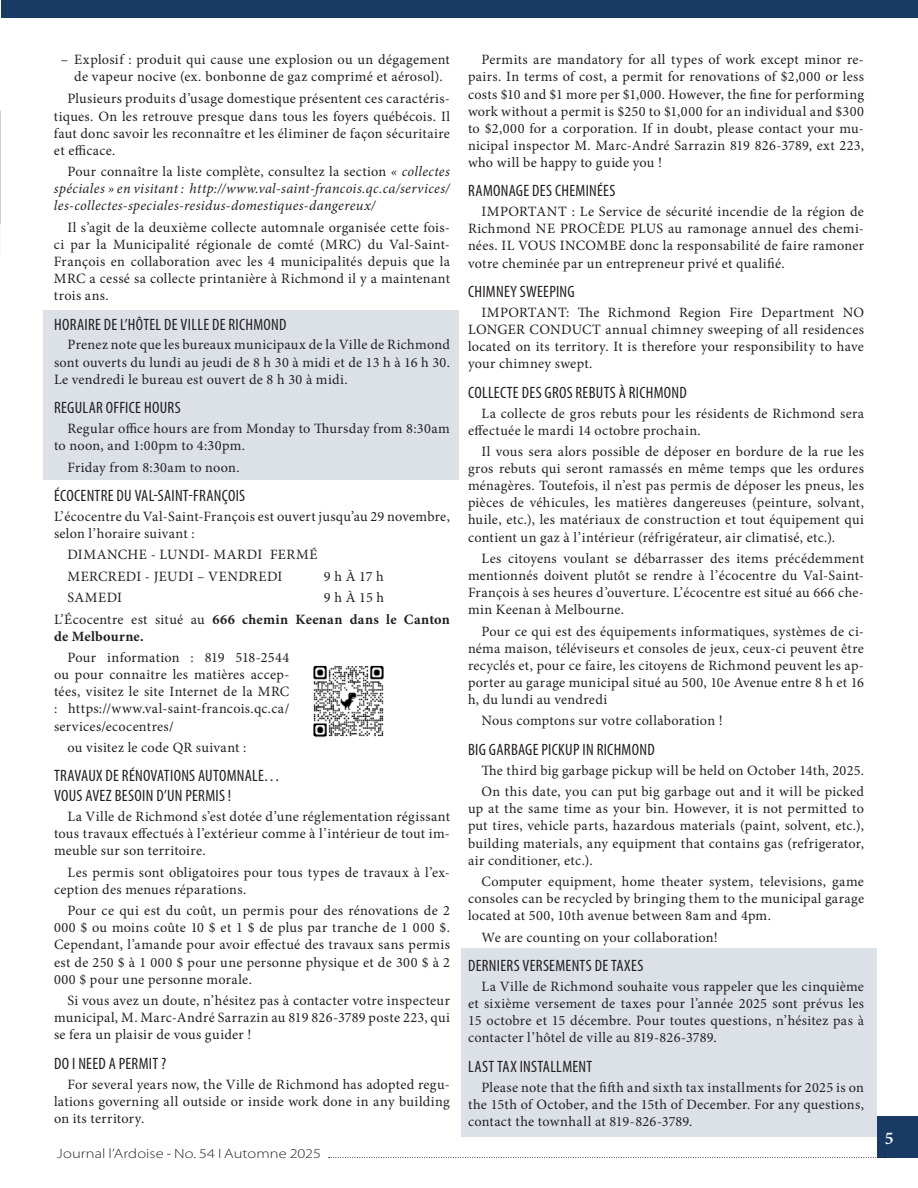
<style>
.page{position:relative;width:918px;height:1188px;background:#fff}
.page>*{position:absolute;margin:0;border:0;box-sizing:border-box;transform-origin:0 0}
.t1{font:600 18px "Minion Pro";color:#fff}
.t2{font:condensed 16.5px/19.8px "Myriad Pro";letter-spacing:.015em;color:#231f20}
.t3{font:14.25px/17.1px "Minion Pro";letter-spacing:.02em;color:#231f20;text-align:justify}
.t4{font:italic 14.25px/17.1px "Minion Pro";letter-spacing:.025em;color:#231f20;text-align:justify}
.t5{font:700 14.25px "Minion Pro";letter-spacing:.02em;color:#231f20}
.t6{font:300 semi-expanded 13.5px "Myriad Pro";letter-spacing:.01em;color:#231f20;scale:1.1 1}
.s1{font-style:normal}
.s2{font-weight:700}
</style>
<div class="page">
<div style="left:43px;top:310px;width:416px;height:170px;background:#dce1e8"></div>
<div style="left:461px;top:948px;width:416px;height:189px;background:#dce1e8"></div>
<div style="left:877px;top:1117px;width:41px;height:41px;background:#183a64"></div>
<div style="left:2px;top:0;width:916px;height:18px;background:#183a64"></div>
<svg style="left:329px;top:1157px;width:557px;height:1px"></svg>
<img style="left:313px;top:665px;width:71px;height:73px">
<p class="t3" style="left:61px;top:51px;width:390px;text-align:center">– Explosif : produit qui cause une explosion ou un dégagement de vapeur nocive (ex. bonbonne de gaz comprimé et aérosol).</p>
<p class="t3" style="left:54px;top:90px;width:398px;text-indent:13px">Plusieurs produits d’usage domestique présentent ces caractéris&shy;tiques. On les retrouve presque dans tous les foyers québécois. Il faut donc savoir les reconnaître et les éliminer de façon sécuritaire et efficace.</p>
<p class="t4" style="left:54px;top:163px;width:398px;text-indent:13px"><span class="s1">Pour connaître la liste complète, consultez la section</span> « collectes spéciales » en visitant : http://www.val-saint-francois.qc.ca/services/ les-collectes-speciales-residus-domestiques-dangereux/</p>
<p class="t3" style="left:54px;top:219px;width:398px;text-indent:13px">Il s’agit de la deuxième collecte automnale organisée cette fois&shy;ci par la Municipalité régionale de comté (MRC) du Val-Saint-François en collaboration avec les 4 municipalités depuis que la MRC a cessé sa collecte printanière à Richmond il y a maintenant trois ans.</p>
<p class="t2" style="left:54px;top:314px;width:234px">HORAIRE DE L’HÔTEL DE VILLE DE RICHMOND</p>
<p class="t3" style="left:54px;top:336px;width:397px;text-indent:13px">Prenez note que les bureaux municipaux de la Ville de Richmond sont ouverts du lundi au jeudi de 8 h 30 à midi et de 13 h à 16 h 30.<br>Le vendredi le bureau est ouvert de 8 h 30 à midi.</p>
<p class="t2" style="left:54px;top:398px;width:128px">REGULAR OFFICE HOURS</p>
<p class="t3" style="left:54px;top:420px;width:397px;text-indent:13px">Regular office hours are from Monday to Thursday from 8:30am to noon, and 1:00pm to 4:30pm.</p>
<p class="t3" style="left:68px;top:458px;width:174px">Friday from 8:30am to noon.</p>
<p class="t2" style="left:54px;top:485px;width:192px">ÉCOCENTRE DU VAL-SAINT-FRANÇOIS</p>
<p class="t3" style="left:54px;top:508px;width:397px">L’écocentre du Val-Saint-François est ouvert jusqu’au 29 novembre, selon l’horaire suivant :</p>
<p class="t3" style="left:67px;top:544px;width:251px;line-height:21.5px">DIMANCHE - LUNDI- MARDI FERMÉ<br>MERCREDI - JEUDI – VENDREDI</p>
<p class="t3" style="left:324px;top:568px;width:61px">9 h À 17 h</p>
<p class="t3" style="left:54px;top:587px;width:397px;line-height:21.5px;text-indent:270px">9 h À 15 h<br>L’Écocentre est situé au <span class="s2">666 chemin Keenan dans le Canton</span></p>
<p class="t5" style="left:54px;top:626px;width:91px">de Melbourne.</p>
<p class="t3" style="left:54px;top:649px;width:237px;text-indent:13px">Pour information : 819 518-2544 ou pour connaitre les matières accep&shy;tées, visitez le site Internet de la MRC : https://www.val-saint-francois.qc.ca/ services/ecocentres/</p>
<p class="t3" style="left:67px;top:739px;width:180px">ou visitez le code QR suivant :</p>
<p class="t2" style="left:54px;top:766px;width:227px">TRAVAUX DE RÉNOVATIONS AUTOMNALE…<br>VOUS AVEZ BESOIN D’UN PERMIS !</p>
<p class="t3" style="left:54px;top:808px;width:397px;text-indent:13px">La Ville de Richmond s’est dotée d’une réglementation régissant tous travaux effectués à l’extérieur comme à l’intérieur de tout im&shy;meuble sur son territoire.</p>
<p class="t3" style="left:54px;top:864px;width:397px;text-indent:13px">Les permis sont obligatoires pour tous types de travaux à l’ex&shy;ception des menues réparations.</p>
<p class="t3" style="left:54px;top:902px;width:398px;text-indent:13px">Pour ce qui est du coût, un permis pour des rénovations de 2<br>000 $ ou moins coûte 10 $ et 1 $ de plus par tranche de 1 000 $.<br>Cependant, l’amande pour avoir effectué des travaux sans permis est de 250 $ à 1 000 $ pour une personne physique et de 300 $ à 2<br>000 $ pour une personne morale.</p>
<p class="t3" style="left:54px;top:992px;width:398px;text-indent:13px">Si vous avez un doute, n’hésitez pas à contacter votre inspecteur municipal, M. Marc-André Sarrazin au 819 826-3789 poste 223, qui se fera un plaisir de vous guider !</p>
<p class="t2" style="left:54px;top:1053px;width:114px">DO I NEED A PERMIT ?</p>
<p class="t3" style="left:54px;top:1076px;width:397px;text-indent:13px">For several years now, the Ville de Richmond has adopted regu&shy;lations governing all outside or inside work done in any building on its territory.</p>
<p class="t3" style="left:67px;top:589px;width:56px">SAMEDI</p>
<p class="t6" style="left:57px;top:1146px;width:241px">Journal l’Ardoise - No. 54 I Automne 2025</p>
<p class="t3" style="left:468px;top:51px;width:398px;text-indent:13px">Permits are mandatory for all types of work except minor re&shy;pairs. In terms of cost, a permit for renovations of $2,000 or less costs $10 and $1 more per $1,000. However, the fine for performing work without a permit is $250 to $1,000 for an individual and $300 to $2,000 for a corporation. If in doubt, please contact your mu&shy;nicipal inspector M. Marc-André Sarrazin 819 826-3789, ext 223, who will be happy to guide you !</p>
<p class="t2" style="left:468px;top:181px;width:149px">RAMONAGE DES CHEMINÉES</p>
<p class="t3" style="left:468px;top:203px;width:398px;text-indent:13px">IMPORTANT : Le Service de sécurité incendie de la région de Richmond NE PROCÈDE PLUS au ramonage annuel des chemi&shy;nées. IL VOUS INCOMBE donc la responsabilité de faire ramoner votre cheminée par un entrepreneur privé et qualifié.</p>
<p class="t2" style="left:468px;top:282px;width:108px">CHIMNEY SWEEPING</p>
<p class="t3" style="left:468px;top:304px;width:398px;text-indent:13px">IMPORTANT: The Richmond Region Fire Department NO LONGER CONDUCT annual chimney sweeping of all residences located on its territory. It is therefore your responsibility to have your chimney swept.</p>
<p class="t2" style="left:468px;top:382px;width:220px">COLLECTE DES GROS REBUTS À RICHMOND</p>
<p class="t3" style="left:468px;top:404px;width:398px;text-indent:13px">La collecte de gros rebuts pour les résidents de Richmond sera effectuée le mardi 14 octobre prochain.</p>
<p class="t3" style="left:468px;top:443px;width:398px;text-indent:13px">Il vous sera alors possible de déposer en bordure de la rue les gros rebuts qui seront ramassés en même temps que les ordures ménagères. Toutefois, il n’est pas permis de déposer les pneus, les pièces de véhicules, les matières dangereuses (peinture, solvant, huile, etc.), les matériaux de construction et tout équipement qui contient un gaz à l’intérieur (réfrigérateur, air climatisé, etc.).</p>
<p class="t3" style="left:468px;top:550px;width:397px;text-indent:13px">Les citoyens voulant se débarrasser des items précédemment mentionnés doivent plutôt se rendre à l’écocentre du Val-Saint-François à ses heures d’ouverture. L’écocentre est situé au 666 che&shy;min Keenan à Melbourne.</p>
<p class="t3" style="left:468px;top:623px;width:398px;text-indent:13px">Pour ce qui est des équipements informatiques, systèmes de ci&shy;néma maison, téléviseurs et consoles de jeux, ceux-ci peuvent être recyclés et, pour ce faire, les citoyens de Richmond peuvent les ap&shy;porter au garage municipal situé au 500, 10e Avenue entre 8 h et 16 h, du lundi au vendredi</p>
<p class="t3" style="left:482px;top:712px;width:243px">Nous comptons sur votre collaboration !</p>
<p class="t2" style="left:468px;top:739px;width:188px">BIG GARBAGE PICKUP IN RICHMOND</p>
<p class="t3" style="left:482px;top:760px;width:384px;line-height:21.5px">The third big garbage pickup will be held on October 14th, 2025.<br>On this date, you can put big garbage out and it will be picked</p>
<p class="t3" style="left:468px;top:800px;width:398px">up at the same time as your bin. However, it is not permitted to put tires, vehicle parts, hazardous materials (paint, solvent, etc.), building materials, any equipment that contains gas (refrigerator, air conditioner, etc.).</p>
<p class="t3" style="left:468px;top:873px;width:398px;text-indent:13px">Computer equipment, home theater system, televisions, game consoles can be recycled by bringing them to the municipal garage located at 500, 10th avenue between 8am and 4pm.</p>
<p class="t3" style="left:482px;top:929px;width:238px">We are counting on your collaboration!</p>
<p class="t2" style="left:468px;top:956px;width:177px">DERNIERS VERSEMENTS DE TAXES</p>
<p class="t3" style="left:468px;top:978px;width:398px;text-indent:13px">La Ville de Richmond souhaite vous rappeler que les cinquième et sixième versement de taxes pour l’année 2025 sont prévus les 15 octobre et 15 décembre. Pour toutes questions, n’hésitez pas à contacter l’hôtel de ville au 819-826-3789.</p>
<p class="t2" style="left:468px;top:1056px;width:126px">LAST TAX INSTALLMENT</p>
<p class="t3" style="left:468px;top:1079px;width:398px;text-indent:13px">Please note that the fifth and sixth tax installments for 2025 is on the 15th of October, and the 15th of December. For any questions, contact the townhall at 819-826-3789.</p>
<p class="t1" style="left:885px;top:1125px;width:10px">5</p>
</div>
